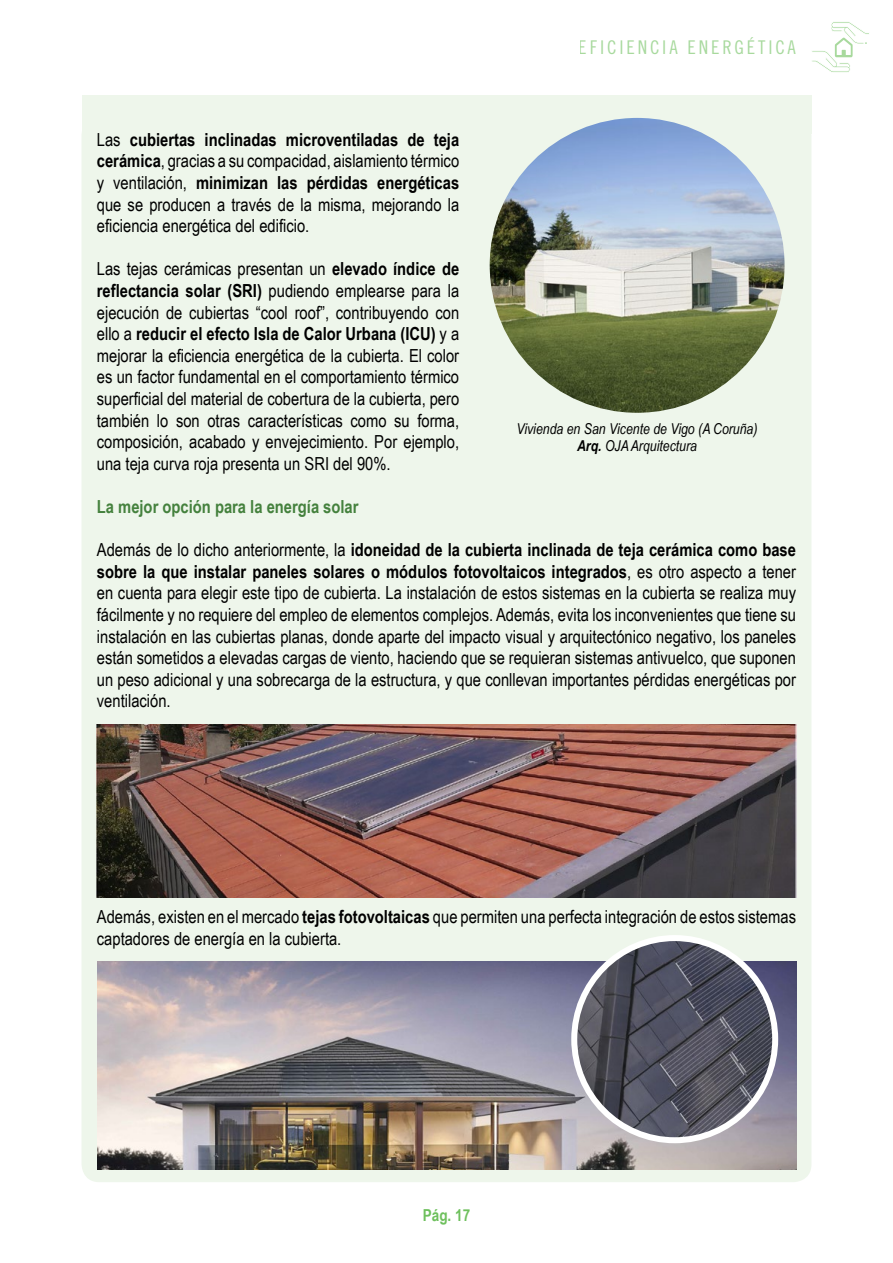
<style>
.page{position:relative;width:893px;height:1263px;background:#fff}
.page>*{position:absolute;margin:0;border:0;box-sizing:border-box;transform-origin:0 0}
.t1{font:18.9px "Trade Gothic LT Std Cn 18";letter-spacing:.15em;color:#6ec05d}
.t2{font:18px/21.6px "Arial Narrow";color:#000;text-align:justify}
.t3{font:700 18px "Arial Narrow";color:#44813d}
.t4{font:700 16.5px "Arial Narrow";color:#6ec05d}
.t5{font:italic 15px/16.5px "Arial Narrow";color:#000;text-align:center}
.s1{font-weight:700}
</style>
<div class="page">
<div style="left:81px;top:118px;width:730px;height:1064px;background:#eef6eb;border-radius:18px"></div>
<svg style="left:812px;top:22px;width:57px;height:50px"></svg>
<div style="left:82px;top:96px;width:730px;height:38px;background:#eef6eb"></div>
<img style="left:490px;top:118px;width:294px;height:295px;border-radius:147px">
<img style="left:97px;top:724px;width:699px;height:174px">
<img style="left:98px;top:962px;width:698px;height:208px">
<img style="left:574px;top:942px;width:201px;height:198px">
<div style="left:571px;top:935px;width:207px;height:208px;border:6px solid #fff;border-radius:50%"></div>
<p class="t1" style="left:579px;top:36px;width:219px">EFICIENCIA ENERGÉTICA</p>
<p class="t2" style="left:97px;top:128px;width:364px">Las <span class="s1">cubiertas inclinadas microventiladas de teja cerámica</span>, gracias a su compacidad, aislamiento térmico y ventilación, <span class="s1">minimizan las pérdidas energéticas </span>que se producen a través de la misma, mejorando la eficiencia energética del edificio.</p>
<p class="t2" style="left:97px;top:258px;width:364px">Las tejas cerámicas presentan un <span class="s1">elevado índice de reflectancia solar (SRI)</span> pudiendo emplearse para la ejecución de cubiertas “cool roof”, contribuyendo con ello a <span class="s1">reducir el efecto Isla de Calor Urbana (ICU)</span> y a mejorar la eficiencia energética de la cubierta. El color es un factor fundamental en el comportamiento térmico superficial del material de cobertura de la cubierta, pero también lo son otras características como su forma, composición, acabado y envejecimiento. Por ejemplo, una teja curva roja presenta un SRI del 90%.</p>
<p class="t3" style="left:97px;top:493px;width:263px">La mejor opción para la energía solar</p>
<p class="t2" style="left:97px;top:538px;width:701px">Además de lo dicho anteriormente, la <span class="s1">idoneidad de la cubierta inclinada de teja cerámica como base sobre la que instalar paneles solares o módulos fotovoltaicos integrados</span>, es otro aspecto a tener en cuenta para elegir este tipo de cubierta. La instalación de estos sistemas en la cubierta se realiza muy fácilmente y no requiere del empleo de elementos complejos. Además, evita los inconvenientes que tiene su instalación en las cubiertas planas, donde aparte del impacto visual y arquitectónico negativo, los paneles están sometidos a elevadas cargas de viento, haciendo que se requieran sistemas antivuelco, que suponen un peso adicional y una sobrecarga de la estructura, y que conllevan importantes pérdidas energéticas por ventilación.</p>
<p class="t5" style="left:516px;top:421px;width:243px">Vivienda en San Vicente de Vigo (A Coruña)<br><span class="s1">Arq.</span> OJA Arquitectura</p>
<p class="t2" style="left:97px;top:906px;width:701px">Además, existen en el mercado <span class="s1">tejas fotovoltaicas</span> que permiten una perfecta integración de estos sistemas captadores de energía en la cubierta.</p>
<p class="t4" style="left:423px;top:1203px;width:49px">Pág. 17</p>
</div>
